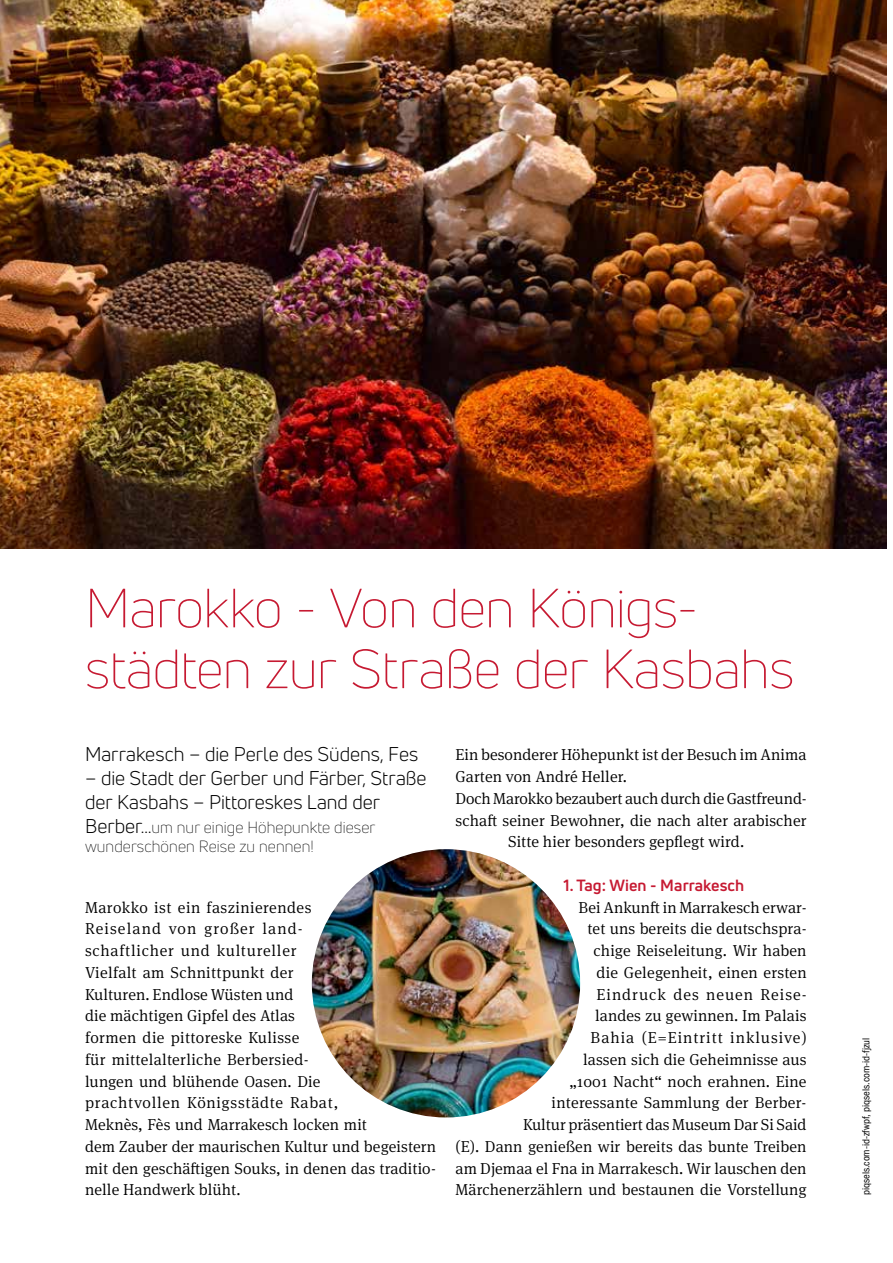
<style>
.page{position:relative;width:893px;height:1263px;background:#fff}
.page>*{position:absolute;margin:0;border:0;box-sizing:border-box;transform-origin:0 0}
.t1{font:300 54px/60.8px "Uni Neue";letter-spacing:-.015em;color:#c61a32}
.t2{font:19.5px/24px "Uni Neue";color:#000}
.t3{font:300 15.9px/21.8px "Meta Serif Pro";letter-spacing:.005em;color:#000}
.t4{font:300 15.9px/19px "Uni Neue";letter-spacing:.005em;color:#000}
.t5{font:700 15.9px "Uni Neue";letter-spacing:.005em;color:#c61a32}
.t6{font:condensed 10.5px "ITC Franklin Gothic Std";color:#000}
.s1{font-weight:400;font-size:19.5px}
</style>
<div class="page">
<img style="left:0;top:0;width:887px;height:549px">
<img style="left:312px;top:849px;width:268px;height:268px;border-radius:134px">
<h1 class="t1" style="left:85px;top:577px;width:711px">Marokko - Von den Königs&shy;städten zur Straße der Kasbahs</h1>
<p class="t2" style="left:85px;top:741px;width:335px">Marrakesch – die Perle des Südens, Fes</p>
<p class="t2" style="left:85px;top:765px;width:343px">– die Stadt der Gerber und Färber, Straße der Kasbahs – Pittoreskes Land der</p>
<p class="t4" style="left:85px;top:817px;width:292px"><span class="s1">Berber…</span>um nur einige Höhepunkte dieser wunderschönen Reise zu nennen!</p>
<p class="t3" style="left:85px;top:895px;width:353px">Marokko ist ein faszinierendes<br>Reiseland von großer land-<br>schaftlicher und kultureller<br>Vielfalt am Schnittpunkt der<br>Kulturen. Endlose Wüsten und<br>die mächtigen Gipfel des Atlas<br>formen die pittoreske Kulisse<br>für mittelalterliche Berbersied-<br>lungen und blühende Oasen. Die<br>prachtvollen Königsstädte Rabat,<br>Meknès, Fès und Marrakesch locken mit<br>dem Zauber der maurischen Kultur und begeistern mit den geschäftigen Souks, in denen das traditio&shy;nelle Handwerk blüht.</p>
<p class="t3" style="left:455px;top:743px;width:352px">Ein besonderer Höhepunkt ist der Besuch im Anima</p>
<p class="t3" style="left:455px;top:765px;width:173px">Garten von André Heller.</p>
<p class="t3" style="left:455px;top:787px;width:353px">Doch Marokko bezaubert auch durch die Gastfreund-</p>
<p class="t3" style="left:455px;top:808px;width:353px">schaft seiner Bewohner, die nach alter arabischer</p>
<p class="t3" style="left:508px;top:830px;width:238px">Sitte hier besonders gepflegt wird.</p>
<p class="t5" style="left:564px;top:875px;width:182px">1. Tag: Wien - Marrakesch</p>
<p class="t3" style="left:455px;top:895px;width:353px;text-align:right">Bei Ankunft in Marrakesch erwar-<br>tet uns bereits die deutschspra-<br>chige Reiseleitung. Wir haben<br>die Gelegenheit, einen ersten<br>Eindruck des neuen Reise-<br>landes zu gewinnen. Im Palais<br>Bahia (E=Eintritt inklusive)<br>lassen sich die Geheimnisse aus<br>„1001 Nacht“ noch erahnen. Eine<br>interessante Sammlung der Berber-<br>Kultur präsentiert das Museum Dar Si Said<br>(E). Dann genießen wir bereits das bunte Treiben am Djemaa el Fna in Marrakesch. Wir lauschen den Märchenerzählern und bestaunen die Vorstellung</p>
<p class="t6" style="left:860px;top:1195px;width:159px;rotate:-90deg">piqsels.com-id-zfwpf, piqsels.com-id-fjzul</p>
</div>
